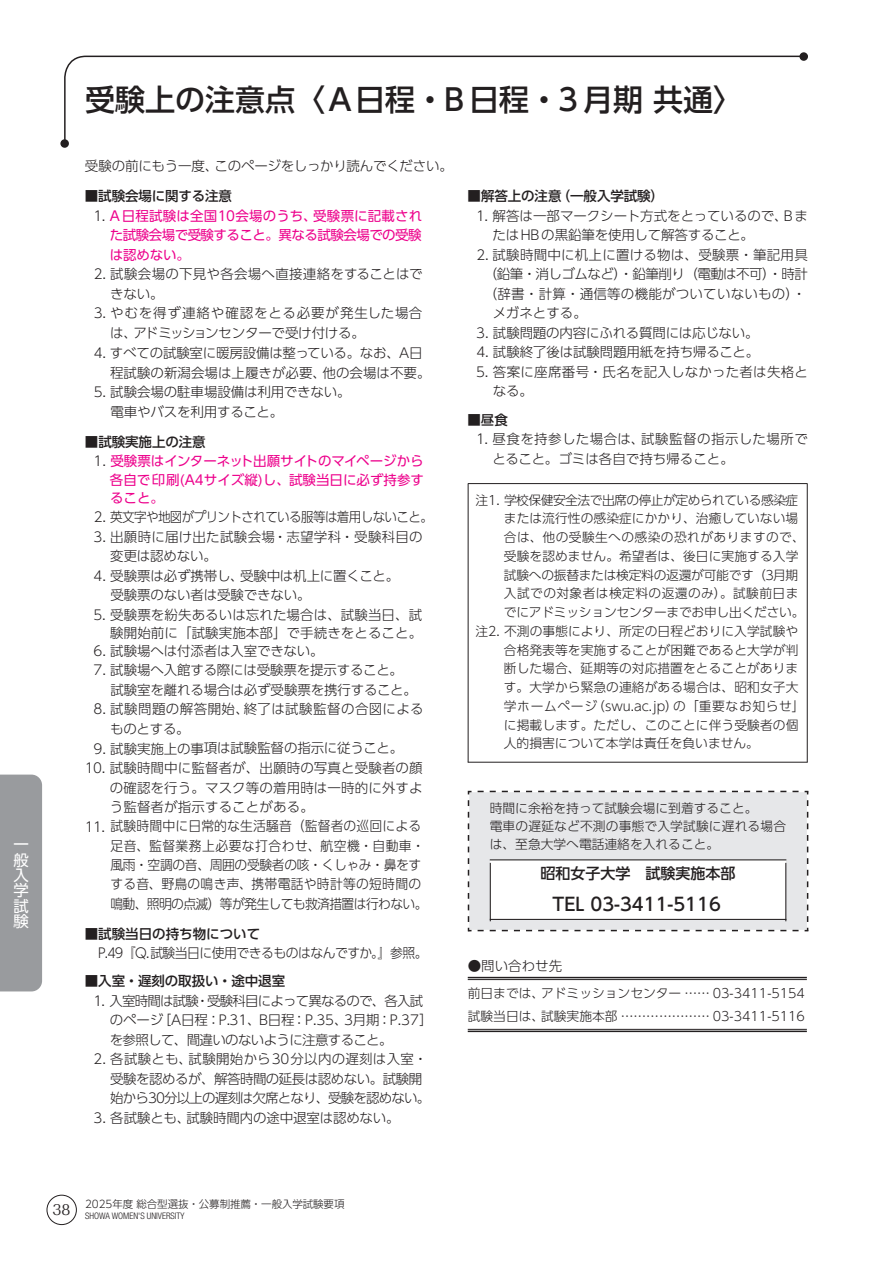
<style>
.page{position:relative;width:893px;height:1263px;background:#fff}
.page>*{position:absolute;margin:0;border:0;box-sizing:border-box;transform-origin:0 0}
.t1{font:500 30px "UD Shin Go Pro";color:#231f20}
.t2{font:500 18px "UD Shin Go Pro";color:#231f20}
.t3{font:15.45px/15.5px "UD Shin Go NT Pro";color:#fff;text-align:justify}
.t4{font:500 15px "UD Shin Go Pro";color:#231f20}
.t5{font:300 13.5px "UD Shin Go Pro";letter-spacing:-.01em;color:#231f20}
.t6{font:300 13.5px/19.5px "UD Shin Go Pro";letter-spacing:.015em;color:#231f20;scale:.95 1}
.t7{font:13.5px "UD Shin Go Pro";color:#ed028c}
.t8{font:300 13.5px "UD Shin Go Pro";letter-spacing:.02em;color:#231f20}
.t9{font:300 13.5px "UD Shin Go Pro";letter-spacing:.015em;color:#231f20}
.t10{font:300 13.5px "UD Shin Go Pro";letter-spacing:.01em;color:#231f20}
.t11{font:500 13.5px "UD Shin Go Pro";letter-spacing:-.005em;color:#231f20}
.t12{font:300 13.5px "UD Shin Go Pro";letter-spacing:-.05em;color:#231f20}
.t13{font:300 13.5px "UD Shin Go Pro";letter-spacing:.03em;color:#231f20}
.t14{font:300 13.5px "UD Shin Go Pro";letter-spacing:-.04em;color:#231f20}
.t15{font:300 13.5px/18.8px "UD Shin Go Pro";letter-spacing:-.04em;color:#231f20;scale:.95 1}
.t16{font:300 13.5px "UD Shin Go Pro";letter-spacing:-.06em;color:#231f20}
.t17{font:300 13.5px "UD Shin Go Pro";letter-spacing:-.065em;color:#231f20}
.t18{font:13.5px "UD Shin Go Pro";letter-spacing:-.04em;color:#ed028c}
.t19{font:300 13.5px "UD Shin Go Pro";letter-spacing:.065em;color:#231f20}
.t20{font:300 12.75px/18px "UD Shin Go Pro";letter-spacing:.005em;color:#231f20}
.t21{font:300 12.75px "UD Shin Go Pro";letter-spacing:-.02em;color:#231f20}
.t22{font:300 12.75px "UD Shin Go Pro";letter-spacing:.03em;color:#231f20}
.t23{font:300 12.75px "UD Shin Go Pro";letter-spacing:.05em;color:#231f20}
.t24{font:300 12.75px "UD Shin Go Pro";letter-spacing:-.04em;color:#231f20}
.t25{font:300 10.5px "UD Shin Go NT Pro";letter-spacing:-.01em;color:#231f20}
.t26{font:300 condensed 9px "Helvetica Neue LT Com";color:#231f20}
.s1{font-weight:300;color:#231f20}
.s2{font-weight:500}
</style>
<div class="page">
<svg style="left:467px;top:790px;width:342px;height:138px;background:#e1e1e3"></svg>
<div style="left:478px;top:791px;width:330px;height:131px;background:#e6e7e9"></div>
<svg style="left:467px;top:928px;width:342px;height:4px"></svg>
<div style="left:490px;top:860px;width:296px;height:59px;background:#fff"></div>
<hr style="left:490px;top:859px;width:296px;height:1px;background:#231f20">
<hr style="left:490px;top:863px;width:1px;height:58px;background:#231f20">
<hr style="left:785px;top:863px;width:1px;height:58px;background:#231f20">
<hr style="left:490px;top:919px;width:296px;height:1px;background:#231f20">
<hr style="left:468px;top:977px;width:339px;height:1px;background:#231f20">
<hr style="left:468px;top:979px;width:339px;height:1px;background:#231f20">
<hr style="left:468px;top:1029px;width:339px;height:1px;background:#231f20">
<hr style="left:468px;top:1030px;width:339px;height:2px;background:#231f20">
<div style="left:60px;top:139px;width:9px;height:9px;background:#231f20;border-radius:50%"></div>
<svg style="left:63px;top:55px;width:736px;height:86px"></svg>
<div style="left:799px;top:52px;width:9px;height:9px;background:#231f20;border-radius:50%"></div>
<hr style="left:468px;top:483px;width:340px;height:1px;background:#231f20">
<hr style="left:468px;top:484px;width:1px;height:278px;background:#231f20">
<hr style="left:807px;top:484px;width:1px;height:278px;background:#231f20">
<hr style="left:468px;top:762px;width:340px;height:1px;background:#231f20">
<div style="left:0;top:774px;width:42px;height:217px;background:#999b9e"></div>
<div style="left:47px;top:1195px;width:30px;height:30px;border:1px solid #231f20;border-radius:50%"></div>
<p class="t3" style="left:14px;top:836px;width:17px">一般入学試験</p>
<p class="t1" style="left:85px;top:76px;width:659px">受験上の注意点〈Ａ日程・Ｂ日程・３月期 共通〉</p>
<p class="t5" style="left:85px;top:155px;width:369px">受験の前にもう一度、このページをしっかり読んでください。</p>
<p class="t11" style="left:85px;top:185px;width:149px">■試験会場に関する注意</p>
<p class="t7" style="left:94px;top:205px;width:330px"><span class="s1">1．</span>A日程試験は全国10会場のうち、受験票に記載され</p>
<p class="t18" style="left:110px;top:224px;width:313px">た試験会場で受験すること。異なる試験会場での受験</p>
<p class="t7" style="left:110px;top:243px;width:82px">は認めない。</p>
<p class="t9" style="left:94px;top:263px;width:331px">2．試験会場の下見や各会場へ直接連絡をすることはで</p>
<p class="t5" style="left:110px;top:283px;width:55px">きない。</p>
<p class="t19" style="left:94px;top:302px;width:330px">3．やむを得ず連絡や確認をとる必要が発生した場合</p>
<p class="t5" style="left:110px;top:322px;width:256px">は、アドミッションセンターで受け付ける。</p>
<p class="t5" style="left:94px;top:342px;width:330px">4．すべての試験室に暖房設備は整っている。なお、A日</p>
<p class="t5" style="left:110px;top:362px;width:322px">程試験の新潟会場は上履きが必要、他の会場は不要。</p>
<p class="t5" style="left:94px;top:381px;width:258px">5．試験会場の駐車場設備は利用できない。</p>
<p class="t5" style="left:111px;top:401px;width:174px">電車やバスを利用すること。</p>
<p class="t11" style="left:85px;top:430px;width:122px">■試験実施上の注意</p>
<p class="t7" style="left:94px;top:450px;width:332px"><span class="s1">1．</span>受験票はインターネット出願サイトのマイページから</p>
<p class="t7" style="left:110px;top:468px;width:316px">各自で印刷(A4サイズ縦)し、試験当日に必ず持参す</p>
<p class="t7" style="left:110px;top:487px;width:55px">ること。</p>
<p class="t12" style="left:94px;top:506px;width:341px">2．英文字や地図がプリントされている服等は着用しないこと。</p>
<p class="t8" style="left:94px;top:525px;width:331px">3．出願時に届け出た試験会場・志望学科・受験科目の</p>
<p class="t5" style="left:110px;top:545px;width:108px">変更は認めない。</p>
<p class="t5" style="left:94px;top:564px;width:307px">4．受験票は必ず携帯し、受験中は机上に置くこと。</p>
<p class="t5" style="left:110px;top:584px;width:202px">受験票のない者は受験できない。</p>
<p class="t5" style="left:110px;top:603px;width:313px">受験票を紛失あるいは忘れた場合は、試験当日、試</p>
<p class="t5" style="left:110px;top:621px;width:313px">験開始前に「試験実施本部」で手続きをとること。</p>
<p class="t5" style="left:94px;top:603px;width:24px">5．</p>
<p class="t5" style="left:94px;top:640px;width:231px">6．試験場へは付添者は入室できない。</p>
<p class="t5" style="left:94px;top:659px;width:311px">7．試験場へ入館する際には受験票を提示すること。</p>
<p class="t5" style="left:110px;top:679px;width:308px">試験室を離れる場合は必ず受験票を携行すること。</p>
<p class="t13" style="left:94px;top:698px;width:332px">8．試験問題の解答開始、終了は試験監督の合図による</p>
<p class="t5" style="left:110px;top:718px;width:81px">ものとする。</p>
<p class="t5" style="left:94px;top:737px;width:311px">9．試験実施上の事項は試験監督の指示に従うこと。</p>
<p class="t10" style="left:110px;top:757px;width:314px">試験時間中に監督者が、出願時の写真と受験者の顔</p>
<p class="t10" style="left:110px;top:776px;width:314px">の確認を行う。マスク等の着用時は一時的に外すよ</p>
<p class="t10" style="left:110px;top:796px;width:206px">う監督者が指示することがある。</p>
<p class="t5" style="left:85px;top:757px;width:32px">10．</p>
<p class="t6" style="left:110px;top:816px;width:335px">試験時間中に日常的な生活騒音（監督者の巡回による足音、監督業務上必要な打合わせ、航空機・自動車・風雨・空調の音、周囲の受験者の咳・くしゃみ・鼻をすする音、野鳥の鳴き声、携帯電話や時計等の短時間の鳴動、照明の点滅）等が発生しても救済措置は行わない。</p>
<p class="t15" style="left:98px;top:924px;width:348px;text-indent:-14px"><span class="s2">■試験当日の持ち物について<br></span>P.49『Q.試験当日に使用できるものはなんですか。』参照。</p>
<p class="t5" style="left:85px;top:815px;width:32px">11．</p>
<p class="t11" style="left:85px;top:970px;width:202px">■入室・遅刻の取扱い・途中退室</p>
<p class="t16" style="left:94px;top:990px;width:331px">1. 入室時間は試験・受験科目によって異なるので、各入試</p>
<p class="t5" style="left:110px;top:1009px;width:325px">のページ［A日程：P.31、B日程：P.35、3月期：P.37］</p>
<p class="t12" style="left:110px;top:1029px;width:284px">を参照して、間違いのないように注意すること。</p>
<p class="t8" style="left:94px;top:1048px;width:335px">2．各試験とも、試験開始から30分以内の遅刻は入室・</p>
<p class="t14" style="left:110px;top:1067px;width:313px">受験を認めるが、解答時間の延長は認めない。試験開</p>
<p class="t17" style="left:110px;top:1087px;width:321px">始から30分以上の遅刻は欠席となり、受験を認めない。</p>
<p class="t5" style="left:94px;top:1107px;width:307px">3．各試験とも、試験時間内の途中退室は認めない。</p>
<p class="t11" style="left:468px;top:185px;width:198px">■解答上の注意（一般入学試験）</p>
<p class="t5" style="left:476px;top:204px;width:333px">1．解答は一部マークシート方式をとっているので、Bま</p>
<p class="t5" style="left:492px;top:224px;width:263px">たはHBの黒鉛筆を使用して解答すること。</p>
<p class="t9" style="left:476px;top:243px;width:333px">2．試験時間中に机上に置ける物は、受験票・筆記用具</p>
<p class="t14" style="left:484px;top:263px;width:325px">（鉛筆・消しゴムなど）・鉛筆削り（電動は不可）・時計</p>
<p class="t9" style="left:484px;top:282px;width:324px">（辞書・計算・通信等の機能がついていないもの）・</p>
<p class="t5" style="left:493px;top:302px;width:96px">メガネとする。</p>
<p class="t5" style="left:476px;top:321px;width:284px">3．試験問題の内容にふれる質問には応じない。</p>
<p class="t5" style="left:476px;top:341px;width:284px">4．試験終了後は試験問題用紙を持ち帰ること。</p>
<p class="t8" style="left:476px;top:360px;width:333px">5．答案に座席番号・氏名を記入しなかった者は失格と</p>
<p class="t5" style="left:493px;top:380px;width:42px">なる。</p>
<p class="t11" style="left:468px;top:409px;width:42px">■昼食</p>
<p class="t13" style="left:476px;top:428px;width:333px">1．昼食を持参した場合は、試験監督の指示した場所で</p>
<p class="t5" style="left:492px;top:448px;width:243px">とること。ゴミは各自で持ち帰ること。</p>
<p class="t24" style="left:475px;top:489px;width:324px">注1. 学校保健安全法で出席の停止が定められている感染症</p>
<p class="t20" style="left:504px;top:509px;width:296px">または流行性の感染症にかかり、治癒していない場</p>
<p class="t22" style="left:504px;top:527px;width:302px">合は、他の受験生への感染の恐れがありますので、</p>
<p class="t20" style="left:504px;top:547px;width:296px">受験を認めません。希望者は、後日に実施する入学</p>
<p class="t21" style="left:504px;top:564px;width:296px">試験への振替または検定料の返還が可能です（3月期</p>
<p class="t22" style="left:504px;top:583px;width:296px">入試での対象者は検定料の返還のみ）。試験前日ま</p>
<p class="t21" style="left:504px;top:602px;width:302px">でにアドミッションセンターまでお申し出ください。</p>
<p class="t20" style="left:475px;top:622px;width:324px">注2. 不測の事態により、所定の日程どおりに入学試験や</p>
<p class="t20" style="left:504px;top:640px;width:296px">合格発表等を実施することが困難であると大学が判</p>
<p class="t20" style="left:504px;top:659px;width:296px">断した場合、延期等の対応措置をとることがありま</p>
<p class="t20" style="left:504px;top:678px;width:296px">す。大学から緊急の連絡がある場合は、昭和女子大</p>
<p class="t23" style="left:504px;top:696px;width:302px">学ホームページ（swu.ac.jp）の「重要なお知らせ」</p>
<p class="t20" style="left:504px;top:715px;width:296px">に掲載します。ただし、このことに伴う受験者の個</p>
<p class="t20" style="left:504px;top:734px;width:257px">人的損害について本学は責任を負いません。</p>
<p class="t20" style="left:490px;top:799px;width:298px">時間に余裕を持って試験会場に到着すること。<br>電車の遅延など不測の事態で入学試験に遅れる場合は、至急大学へ電話連絡を入れること。</p>
<p class="t4" style="left:541px;top:861px;width:196px">昭和女子大学　試験実施本部</p>
<p class="t2" style="left:553px;top:889px;width:170px">TEL 03-3411-5116</p>
<p class="t5" style="left:468px;top:955px;width:96px">●問い合わせ先</p>
<p class="t20" style="left:468px;top:981px;width:339px;line-height:22.5px">前日までは、アドミッションセンター …… 03-3411-5154試験当日は、試験実施本部 ………………… 03-3411-5116</p>
<p class="t25" style="left:85px;top:1196px;width:261px">2025年度 総合型選抜・公募制推薦・一般入学試験要項</p>
<p class="t26" style="left:53px;top:1210px;width:133px"><sup>38</sup> SHOWA WOMEN'S UNIVERSITY</p>
</div>
